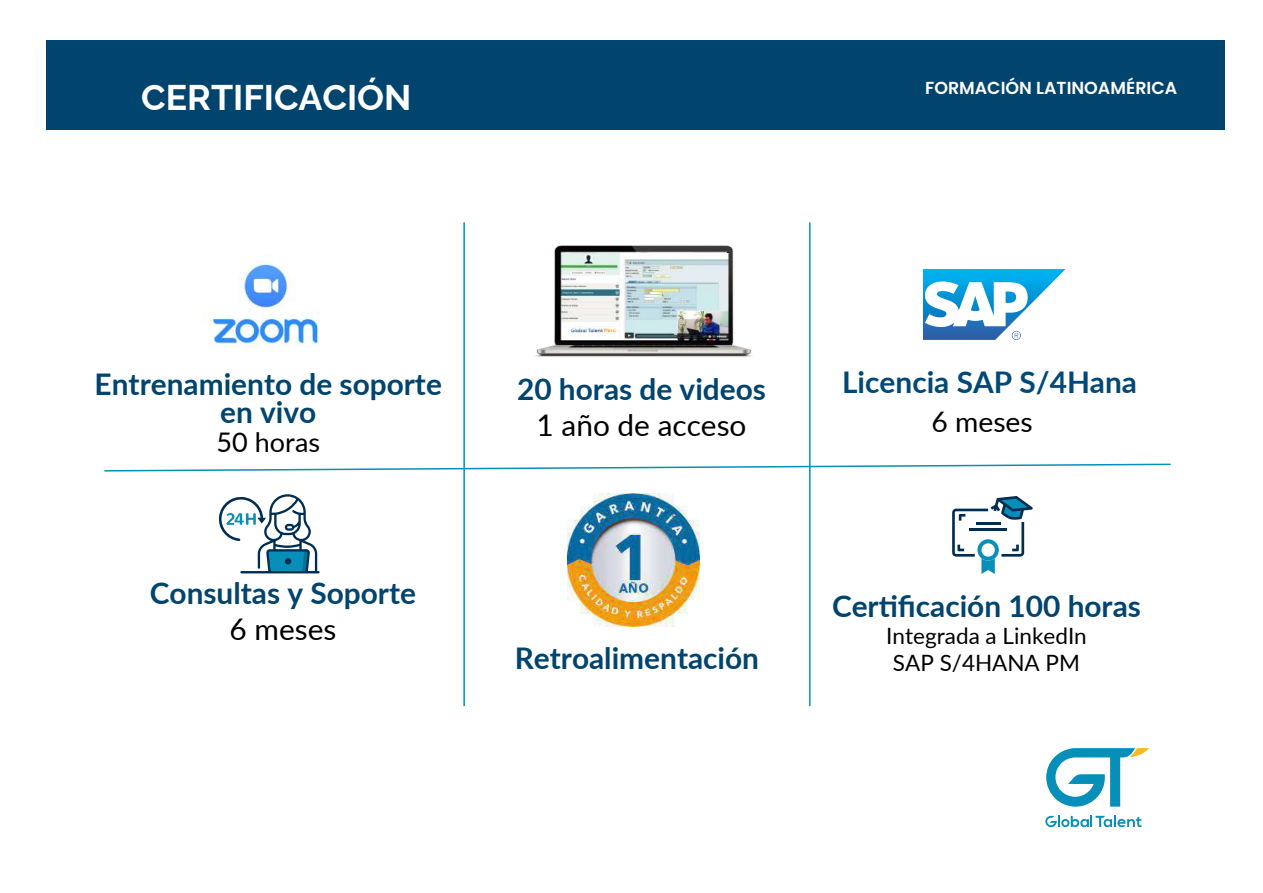
<style>
.page{position:relative;width:1263px;height:893px;background:#fff}
.page>*{position:absolute;margin:0;border:0;box-sizing:border-box;transform-origin:0 0}
.t1{font:700 35.7px "Raleway";color:#fff}
.t2{font:700 29.85px "Lato";color:#01446d}
.t3{font:700 29.85px "Lato";color:#004976}
.t4{font:29.85px "Lato";color:#000}
.t5{font:28.35px "Lato";color:#000}
.t6{font:27px "Lato";color:#000}
.t7{font:22.5px "Lato";color:#000}
.t8{font:600 17.4px "Poppins";color:#fff}
</style>
<div class="page">
<div style="left:46px;top:41px;width:1179px;height:89px;background:#01446d"></div>
<img style="left:203px;top:254px;width:117px;height:94px">
<hr style="left:463px;top:222px;width:2px;height:484px;background:#068fb9">
<hr style="left:809px;top:222px;width:1px;height:484px;background:#068fb9">
<svg style="left:104px;top:463px;width:1067px;height:9px"></svg>
<img style="left:535px;top:245px;width:217px;height:112px">
<svg style="left:1045px;top:816px;width:97px;height:11px"></svg>
<svg style="left:1046px;top:748px;width:103px;height:59px"></svg>
<svg style="left:218px;top:494px;width:102px;height:79px"></svg>
<svg style="left:952px;top:496px;width:81px;height:78px"></svg>
<hr style="left:976px;top:522px;width:24px;height:3px;background:#002e52">
<hr style="left:969px;top:529px;width:38px;height:2px;background:#002e52">
<img style="left:923px;top:269px;width:142px;height:71px">
<img style="left:567px;top:494px;width:132px;height:133px">
<p class="t1" style="left:141px;top:69px;width:272px">CERTIFICACIÓN</p>
<p class="t8" style="left:925px;top:77px;width:254px">FORMACIÓN LATINOAMÉRICA</p>
<p class="t2" style="left:95px;top:362px;width:349px">Entrenamiento de soporte</p>
<p class="t3" style="left:842px;top:360px;width:296px">Licencia SAP S/4Hana</p>
<p class="t2" style="left:220px;top:390px;width:98px">en vivo</p>
<p class="t6" style="left:217px;top:422px;width:105px">50 horas</p>
<p class="t2" style="left:517px;top:367px;width:250px">20 horas de videos</p>
<p class="t4" style="left:537px;top:403px;width:211px">1 año de acceso</p>
<p class="t5" style="left:931px;top:401px;width:103px">6 meses</p>
<p class="t2" style="left:150px;top:572px;width:268px">Consultas y Soporte</p>
<p class="t4" style="left:230px;top:608px;width:108px">6 meses</p>
<p class="t2" style="left:832px;top:584px;width:310px">Certificación 100 horas</p>
<p class="t7" style="left:886px;top:619px;width:202px">Integrada a LinkedIn</p>
<p class="t2" style="left:515px;top:636px;width:246px">Retroalimentación</p>
<p class="t7" style="left:893px;top:646px;width:189px">SAP S/4HANA PM</p>
</div>
